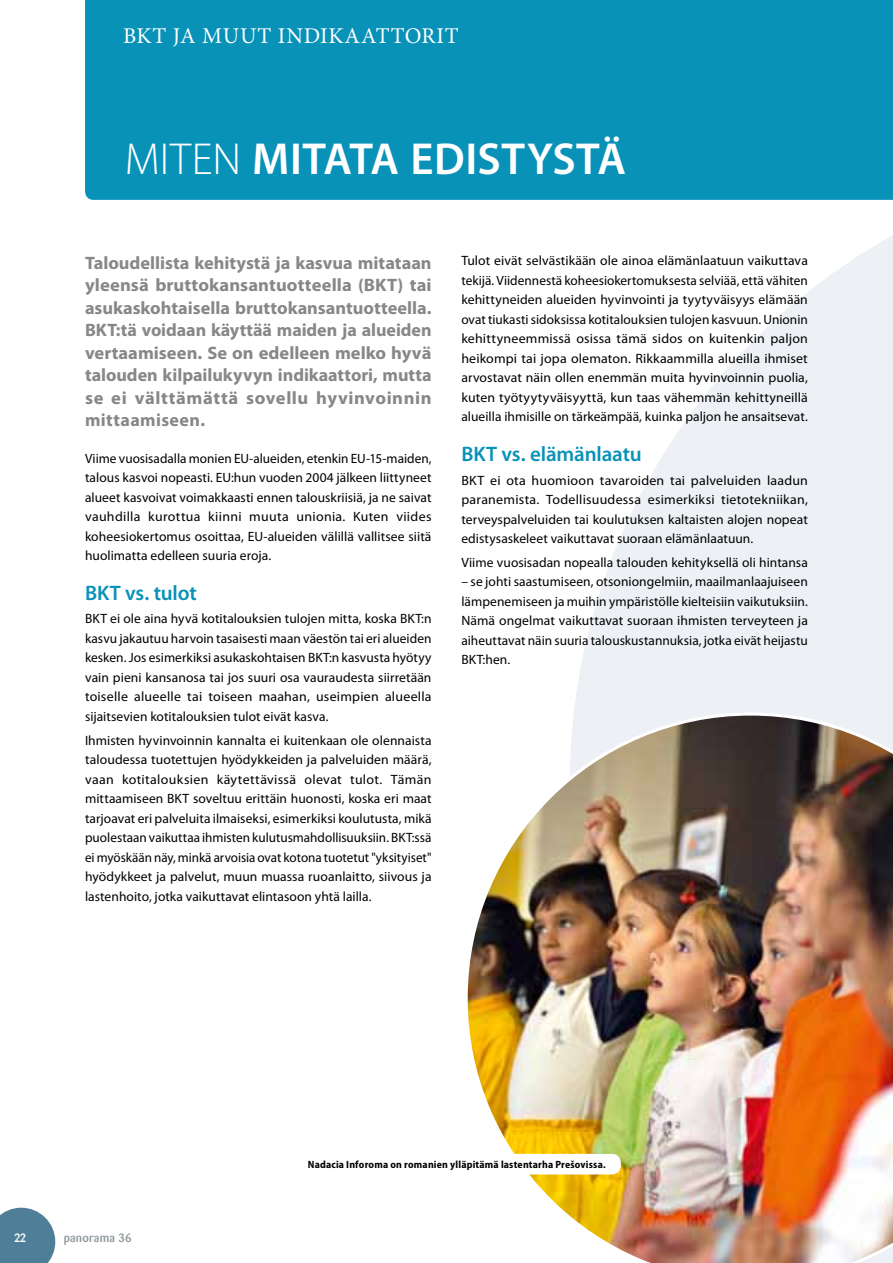
<style>
.page{position:relative;width:893px;height:1263px;background:#fff}
.page>*{position:absolute;margin:0;border:0;box-sizing:border-box;transform-origin:0 0}
.t1{font:600 45px "Myriad Pro";letter-spacing:.01em;color:#fff}
.t2{font:22.5px "Minion Pro";letter-spacing:.03em;color:#fff}
.t3{font:600 21px "Myriad Pro";letter-spacing:-.005em;color:#0992b8}
.t4{font:700 18px/22.5px "Myriad Pro";letter-spacing:.03em;color:#878786;text-align:justify}
.t5{font:13.5px/19.5px "Myriad Pro";letter-spacing:.005em;color:#000;text-align:justify}
.t6{font:500 12px "Barmeno";letter-spacing:.02em;color:#90989c}
.t7{font:500 12px "Barmeno";color:#fff}
.t8{font:700 semi-condensed 10.5px "Myriad Pro";letter-spacing:.02em;color:#000}
.s1{font-weight:300}
</style>
<div class="page">
<svg style="left:574px;top:235px;width:319px;height:477px;fill:#edf0f4"></svg>
<img style="left:467px;top:712px;width:426px;height:551px">
<div style="left:85px;top:0;width:808px;height:200px;background:#0992b8"></div>
<svg style="left:0;top:1208px;width:55px;height:55px;background:#618ba3"></svg>
<div style="left:242px;top:1154px;width:379px;height:20px;background:#fff;border-radius:9px"></div>
<h2 class="t2" style="left:123px;top:20px;width:337px">BKT JA MUUT INDIKAATTORIT</h2>
<h1 class="t1" style="left:125px;top:130px;width:503px"><span class="s1">MITEN</span> MITATA EDISTYSTÄ</h1>
<p class="t4" style="left:85px;top:251px;width:348px">Taloudellista kehitystä ja kasvua mitataan yleensä bruttokansantuotteella (BKT) tai asukaskohtaisella bruttokansantuotteella.<br>BKT:tä voidaan käyttää maiden ja alueiden vertaamiseen. Se on edelleen melko hyvä talouden kilpailukyvyn indikaattori, mutta se ei välttämättä sovellu hyvinvoinnin mittaamiseen.</p>
<p class="t5" style="left:85px;top:448px;width:348px">Viime vuosisadalla monien EU-alueiden, etenkin EU-15-maiden, talous kasvoi nopeasti. EU:hun vuoden 2004 jälkeen liittyneet alueet kasvoivat voimakkaasti ennen talouskriisiä, ja ne saivat vauhdilla kurottua kiinni muuta unionia. Kuten viides koheesiokertomus osoittaa, EU-alueiden välillä vallitsee siitä huolimatta edelleen suuria eroja.</p>
<h3 class="t3" style="left:85px;top:579px;width:113px">BKT vs. tulot</h3>
<p class="t5" style="left:85px;top:609px;width:348px">BKT ei ole aina hyvä kotitalouksien tulojen mitta, koska BKT:n kasvu jakautuu harvoin tasaisesti maan väestön tai eri alueiden kesken. Jos esimerkiksi asukaskohtaisen BKT:n kasvusta hyötyy vain pieni kansanosa tai jos suuri osa vauraudesta siirretään toiselle alueelle tai toiseen maahan, useimpien alueella sijaitsevien kotitalouksien tulot eivät kasva.</p>
<p class="t5" style="left:85px;top:730px;width:348px">Ihmisten hyvinvoinnin kannalta ei kuitenkaan ole olennaista taloudessa tuotettujen hyödykkeiden ja palveluiden määrä, vaan kotitalouksien käytettävissä olevat tulot. Tämän mittaamiseen BKT soveltuu erittäin huonosti, koska eri maat tarjoavat eri palveluita ilmaiseksi, esimerkiksi koulutusta, mikä puolestaan vaikuttaa ihmisten kulutusmahdollisuuksiin. BKT:ssä ei myöskään näy, minkä arvoisia ovat kotona tuotetut "yksityiset" hyödykkeet ja palvelut, muun muassa ruoanlaitto, siivous ja lastenhoito, jotka vaikuttavat elintasoon yhtä lailla.</p>
<p class="t5" style="left:461px;top:251px;width:348px">Tulot eivät selvästikään ole ainoa elämänlaatuun vaikuttava tekijä. Viidennestä koheesiokertomuksesta selviää, että vähiten kehittyneiden alueiden hyvinvointi ja tyytyväisyys elämään ovat tiukasti sidoksissa kotitalouksien tulojen kasvuun. Unionin kehittyneemmissä osissa tämä sidos on kuitenkin paljon heikompi tai jopa olematon. Rikkaammilla alueilla ihmiset arvostavat näin ollen enemmän muita hyvinvoinnin puolia, kuten työtyytyväisyyttä, kun taas vähemmän kehittyneillä alueilla ihmisille on tärkeämpää, kuinka paljon he ansaitsevat.</p>
<h3 class="t3" style="left:461px;top:440px;width:182px">BKT vs. elämänlaatu</h3>
<p class="t5" style="left:461px;top:470px;width:348px">BKT ei ota huomioon tavaroiden tai palveluiden laadun paranemista. Todellisuudessa esimerkiksi tietotekniikan, terveyspalveluiden tai koulutuksen kaltaisten alojen nopeat edistysaskeleet vaikuttavat suoraan elämänlaatuun.</p>
<p class="t5" style="left:461px;top:552px;width:348px">Viime vuosisadan nopealla talouden kehityksellä oli hintansa</p>
<p class="t5" style="left:461px;top:572px;width:348px">– se johti saastumiseen, otsoniongelmiin, maailmanlaajuiseen lämpenemiseen ja muihin ympäristölle kielteisiin vaikutuksiin.<br>Nämä ongelmat vaikuttavat suoraan ihmisten terveyteen ja aiheuttavat näin suuria talouskustannuksia, jotka eivät heijastu BKT:hen.</p>
<p class="t7" style="left:14px;top:1231px;width:14px">22</p>
<p class="t6" style="left:64px;top:1230px;width:69px">panorama 36</p>
<p class="t8" style="left:308px;top:1159px;width:299px">Nadacia Inforoma on romanien ylläpitämä lastentarha Prešovissa.</p>
</div>
